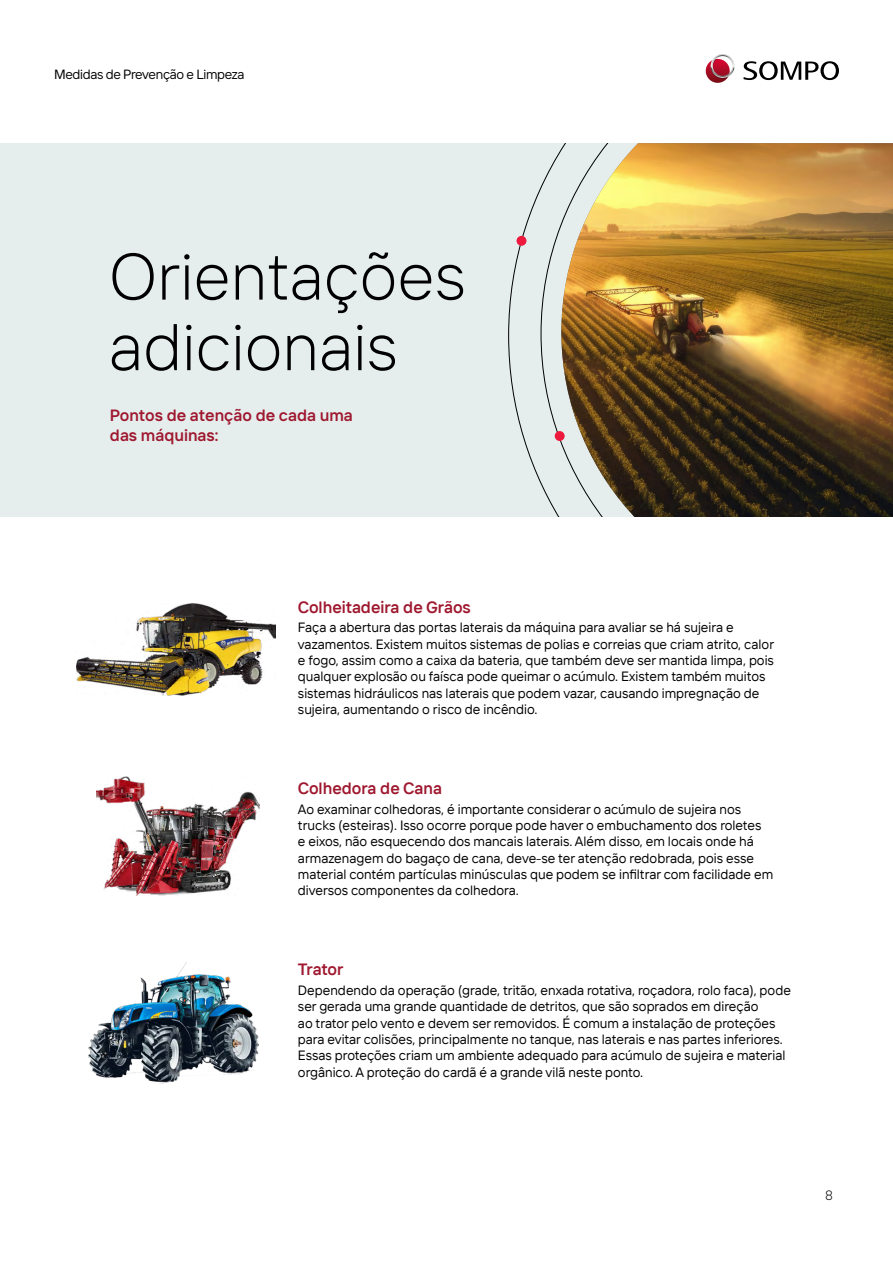
<style>
.page{position:relative;width:893px;height:1263px;background:#fff}
.page>*{position:absolute;margin:0;border:0;box-sizing:border-box;transform-origin:0 0}
.t1{font:300 65.7px/70.5px "TT Interfaces";color:#000}
.t2{font:16.35px "TT Interphases Pro Trl Dm Bd";color:#9f182f}
.t3{font:600 16.35px/19.5px "TT Interfaces";color:#9f182f}
.t4{font:13.5px/16.4px "TT Interphases Pro Trl";color:#000}
.t5{font:300 13.5px "TT Interfaces";color:#000}
.t6{font:13.35px "TT Interfaces";letter-spacing:-.025em;color:#000}
</style>
<div class="page">
<div style="left:0;top:143px;width:893px;height:374px;background:#e5eded"></div>
<svg style="left:743px;top:61px;width:96px;height:19px"></svg>
<svg style="left:706px;top:59px;width:24px;height:24px"></svg>
<svg style="left:711px;top:54px;width:24px;height:25px"></svg>
<img style="left:616px;top:143px;width:277px;height:374px">
<svg style="left:508px;top:143px;width:108px;height:374px"></svg>
<div style="left:555px;top:431px;width:10px;height:10px;background:#ed1a3d;border-radius:50%"></div>
<div style="left:517px;top:236px;width:9px;height:10px;background:#ed1a3d;border-radius:50%"></div>
<img style="left:76px;top:603px;width:199px;height:93px">
<img style="left:96px;top:776px;width:163px;height:119px">
<img style="left:88px;top:962px;width:171px;height:122px">
<p class="t6" style="left:54px;top:66px;width:192px">Medidas de Prevenção e Limpeza</p>
<h1 class="t1" style="left:109px;top:240px;width:358px">Orientações adicionais</h1>
<p class="t3" style="left:110px;top:405px;width:244px">Pontos de atenção de cada uma das máquinas:</p>
<p class="t2" style="left:298px;top:596px;width:174px">Colheitadeira de Grãos</p>
<p class="t4" style="left:298px;top:619px;width:478px">Faça a abertura das portas laterais da máquina para avaliar se há sujeira e vazamentos. Existem muitos sistemas de polias e correias que criam atrito, calor e fogo, assim como a caixa da bateria, que também deve ser mantida limpa, pois qualquer explosão ou faísca pode queimar o acúmulo. Existem também muitos sistemas hidráulicos nas laterais que podem vazar, causando impregnação de sujeira, aumentando o risco de incêndio.</p>
<p class="t2" style="left:298px;top:777px;width:146px">Colhedora de Cana</p>
<p class="t4" style="left:298px;top:800px;width:477px">Ao examinar colhedoras, é importante considerar o acúmulo de sujeira nos trucks (esteiras). Isso ocorre porque pode haver o embuchamento dos roletes<br>e eixos, não esquecendo dos mancais laterais. Além disso, em locais onde há armazenagem do bagaço de cana, deve-se ter atenção redobrada, pois esse material contém partículas minúsculas que podem se infiltrar com facilidade em diversos componentes da colhedora.</p>
<p class="t2" style="left:298px;top:959px;width:47px">Trator</p>
<p class="t4" style="left:298px;top:982px;width:494px">Dependendo da operação (grade, tritão, enxada rotativa, roçadora, rolo faca), pode ser gerada uma grande quantidade de detritos, que são soprados em direção<br>ao trator pelo vento e devem ser removidos. É comum a instalação de proteções para evitar colisões, principalmente no tanque, nas laterais e nas partes inferiores.<br>Essas proteções criam um ambiente adequado para acúmulo de sujeira e material orgânico. A proteção do cardã é a grande vilã neste ponto.</p>
<p class="t5" style="left:825px;top:1187px;width:9px">8</p>
</div>
